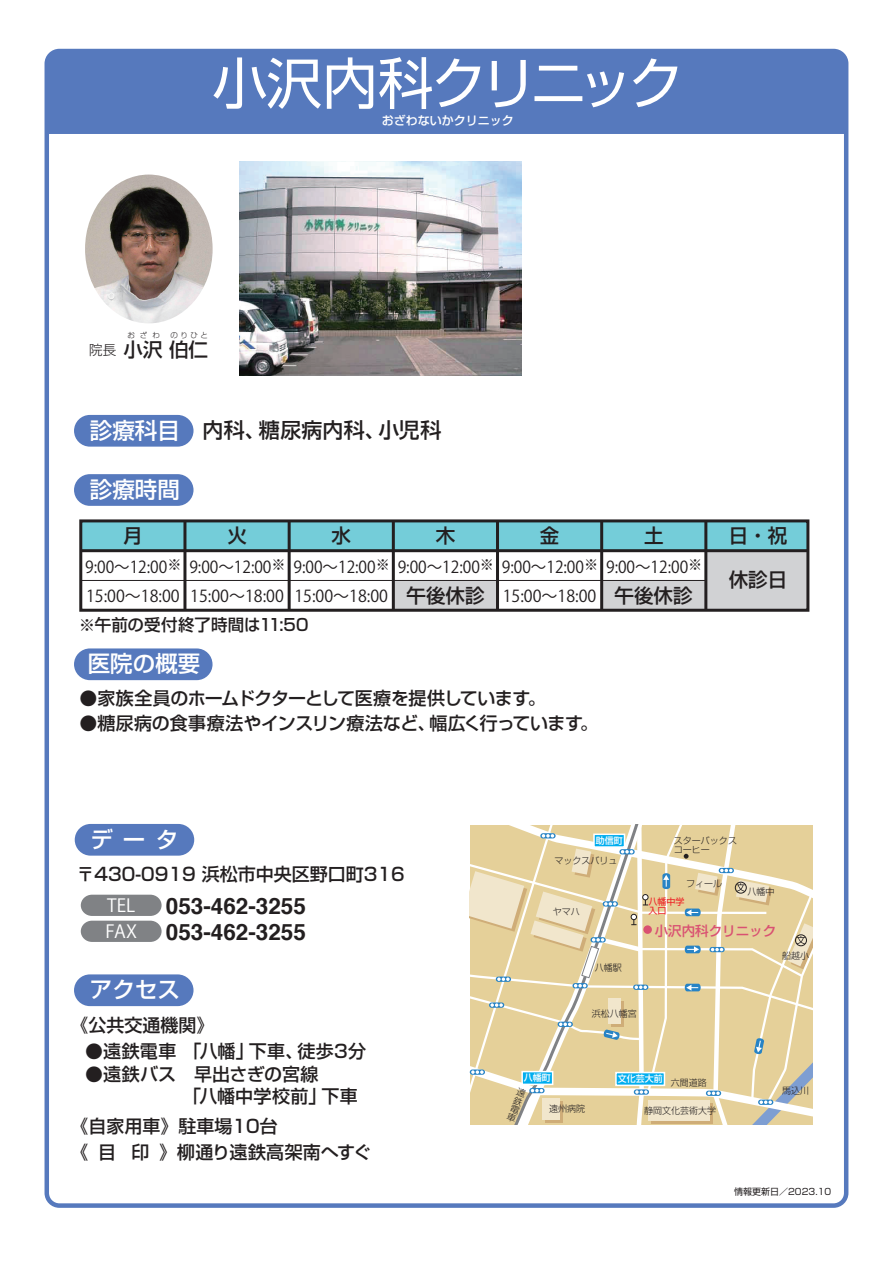
<style>
.page{position:relative;width:893px;height:1263px;background:#fff}
.page>*{position:absolute;margin:0;border:0;box-sizing:border-box;transform-origin:0 0}
.t1{font:55.5px "Shin Go";letter-spacing:-.065em;color:#fff}
.t2{font:700 22.5px "Helvetica";color:#231f20}
.t3{font:500 22.5px "Shin Go";color:#fff}
.t4{font:500 21px "Shin Go";letter-spacing:.01em;color:#231f20}
.t5{font:500 19.5px "Shin Go";color:#231f20}
.t6{font:500 18px/22.5px "Shin Go";color:#231f20}
.t7{font:500 18px "Shin Go";letter-spacing:-.02em;color:#231f20}
.t8{font:500 18px "Shin Go";letter-spacing:-.035em;color:#231f20}
.t9{font:500 18px "Shin Go";letter-spacing:.02em;color:#231f20}
.t10{font:17.85px "Koz Go Pro";color:#fff}
.t11{font:16.5px/28.5px "Koz Go Pro";color:#231f20;scale:.94 1}
.t12{font:500 16.5px "Shin Go";letter-spacing:.005em;color:#231f20}
.t13{font:16.5px "Koz Go Pro";color:#231f20}
.t14{font:500 13.5px "Shin Go";color:#d95172}
.t15{font:300 13.5px "Shin Go";color:#231f20}
.t16{font:500 12px "Shin Go";color:#fff}
.t17{font:300 9px/9px "Shin Go";color:#231f20;text-align:justify}
.t18{font:9px "Shin Go";color:#231f20}
.t19{font:500 9px "Shin Go";color:#fff}
.t20{font:9px/9px "Shin Go";color:#ee1d23}
.t21{font:300 7.5px "Shin Go";color:#231f20}
</style>
<div class="page">
<div style="left:602px;top:580px;width:103px;height:31px;background:#d1d2d4"></div>
<div style="left:394px;top:580px;width:103px;height:31px;background:#d1d2d4"></div>
<div style="left:706px;top:551px;width:102px;height:59px;background:#d1d2d4"></div>
<div style="left:81px;top:521px;width:727px;height:30px;background:#74cdd9"></div>
<div style="left:50px;top:54px;width:793px;height:80px;background:#5679bd"></div>
<div style="left:79px;top:519px;width:730px;height:93px;border:3px solid #231f20"></div>
<hr style="left:183px;top:521px;width:3px;height:89px;background:#231f20">
<hr style="left:288px;top:521px;width:3px;height:89px;background:#231f20">
<hr style="left:392px;top:521px;width:3px;height:89px;background:#231f20">
<hr style="left:496px;top:521px;width:3px;height:89px;background:#231f20">
<hr style="left:600px;top:521px;width:3px;height:89px;background:#231f20">
<hr style="left:704px;top:521px;width:3px;height:89px;background:#231f20">
<hr style="left:81px;top:549px;width:727px;height:3px;background:#231f20">
<hr style="left:81px;top:580px;width:625px;height:1px;background:#231f20">
<img style="left:85px;top:175px;width:128px;height:148px">
<div style="left:74px;top:415px;width:120px;height:32px;background:#5679bd;border-radius:16px"></div>
<div style="left:74px;top:974px;width:120px;height:32px;background:#5679bd;border-radius:16px"></div>
<div style="left:74px;top:474px;width:120px;height:32px;background:#5679bd;border-radius:16px"></div>
<div style="left:74px;top:648px;width:139px;height:32px;background:#5679bd;border-radius:16px"></div>
<svg style="left:81px;top:895px;width:81px;height:47px;background:#939598"></svg>
<div style="left:75px;top:824px;width:119px;height:32px;background:#5679bd;border-radius:16px"></div>
<img style="left:239px;top:161px;width:283px;height:215px">
<svg style="left:470px;top:825px;width:342px;height:300px;background:#e1d4aa"></svg>
<div style="left:45px;top:49px;width:803px;height:1159px;border:4px solid #5679bd;border-radius:13px"></div>
<h1 class="t1" style="left:212px;top:46px;width:473px">小沢内科クリニック</h1>
<p class="t16" style="left:382px;top:113px;width:133px">おざわないかクリニック</p>
<p class="t21" style="left:127px;top:330px;width:34px">お ざ わ</p>
<p class="t21" style="left:170px;top:330px;width:39px">の り ひ と</p>
<p class="t5" style="left:124px;top:337px;width:86px">小沢伯仁</p>
<p class="t15" style="left:89px;top:341px;width:28px">院長</p>
<h2 class="t3" style="left:90px;top:416px;width:92px">診療科目</h2>
<p class="t4" style="left:203px;top:416px;width:240px">内科、糖尿病内科、小児科</p>
<h2 class="t3" style="left:90px;top:475px;width:92px">診療時間</h2>
<p class="t5" style="left:123px;top:523px;width:21px">月</p>
<p class="t11" style="left:85px;top:553px;width:104px">9:00～12:00<sup>※</sup></p>
<p class="t13" style="left:86px;top:585px;width:95px">15:00～18:00</p>
<p class="t5" style="left:227px;top:523px;width:21px">火</p>
<p class="t11" style="left:189px;top:553px;width:104px">9:00～12:00<sup>※<br></sup>15:00～18:00</p>
<p class="t5" style="left:331px;top:523px;width:21px">水</p>
<p class="t11" style="left:294px;top:553px;width:104px">9:00～12:00<sup>※<br></sup>15:00～18:00</p>
<p class="t5" style="left:540px;top:523px;width:21px">金</p>
<p class="t11" style="left:502px;top:553px;width:104px">9:00～12:00<sup>※<br></sup>15:00～18:00</p>
<p class="t5" style="left:436px;top:523px;width:21px">木</p>
<p class="t11" style="left:398px;top:553px;width:104px">9:00～12:00<sup>※</sup></p>
<p class="t5" style="left:644px;top:523px;width:21px">土</p>
<p class="t11" style="left:606px;top:553px;width:104px">9:00～12:00<sup>※</sup></p>
<p class="t5" style="left:407px;top:583px;width:79px">午後休診</p>
<p class="t5" style="left:615px;top:583px;width:79px">午後休診</p>
<p class="t12" style="left:79px;top:614px;width:232px">※午前の受付終了時間は11:50</p>
<h2 class="t3" style="left:88px;top:649px;width:114px">医院の概要</h2>
<p class="t8" style="left:79px;top:686px;width:468px">●家族全員のホームドクターとして医療を提供しています。</p>
<p class="t7" style="left:79px;top:712px;width:520px">●糖尿病の食事療法やインスリン療法など、幅広く行っています。</p>
<p class="t5" style="left:729px;top:523px;width:60px">日・祝</p>
<p class="t5" style="left:729px;top:567px;width:60px">休診日</p>
<h2 class="t3" style="left:91px;top:825px;width:89px">データ</h2>
<p class="t6" style="left:77px;top:862px;width:330px">〒430-0919 浜松市中央区野口町316</p>
<p class="t10" style="left:107px;top:894px;width:29px">TEL</p>
<h2 class="t2" style="left:166px;top:887px;width:142px">053-462-3255</h2>
<p class="t10" style="left:105px;top:920px;width:33px">FAX</p>
<h2 class="t2" style="left:166px;top:913px;width:142px">053-462-3255</h2>
<h2 class="t3" style="left:90px;top:975px;width:92px">アクセス</h2>
<p class="t6" style="left:71px;top:1013px;width:145px">《公共交通機関》</p>
<p class="t9" style="left:85px;top:1040px;width:282px">●遠鉄電車「八幡」下車、徒歩3分</p>
<p class="t6" style="left:85px;top:1062px;width:274px">●遠鉄バス　早出さぎの宮線<br>　　　　　 「八幡中学校前」下車</p>
<p class="t6" style="left:71px;top:1114px;width:209px">《自家用車》駐車場10台</p>
<p class="t6" style="left:70px;top:1140px;width:302px">《 目 印 》柳通り遠鉄高架南へすぐ</p>
<p class="t19" style="left:596px;top:835px;width:28px">助信町</p>
<p class="t17" style="left:554px;top:856px;width:64px">マックスバリュ</p>
<p class="t17" style="left:553px;top:907px;width:28px">ヤマハ</p>
<p class="t17" style="left:595px;top:962px;width:28px">八幡駅</p>
<p class="t17" style="left:674px;top:835px;width:64px">スターバックスコーヒー</p>
<p class="t17" style="left:686px;top:879px;width:37px">フィール</p>
<p class="t20" style="left:648px;top:897px;width:37px">八幡中学入口</p>
<p class="t17" style="left:748px;top:887px;width:28px">八幡中</p>
<p class="t14" style="left:655px;top:922px;width:123px">小沢内科クリニック</p>
<p class="t17" style="left:782px;top:951px;width:28px">船越小</p>
<p class="t17" style="left:592px;top:1009px;width:46px">浜松八幡宮</p>
<p class="t19" style="left:524px;top:1072px;width:28px">八幡町</p>
<p class="t19" style="left:618px;top:1073px;width:46px">文化芸大前</p>
<p class="t17" style="left:671px;top:1077px;width:37px">六間道路</p>
<p class="t17" style="left:519px;top:1086px;width:6px;rotate:21deg">遠鉄電車</p>
<p class="t17" style="left:549px;top:1104px;width:37px">遠州病院</p>
<p class="t17" style="left:644px;top:1106px;width:73px">静岡文化芸術大学</p>
<p class="t17" style="left:782px;top:1086px;width:28px">馬込川</p>
<p class="t18" style="left:734px;top:1185px;width:99px">情報更新日／2023.10</p>
</div>
